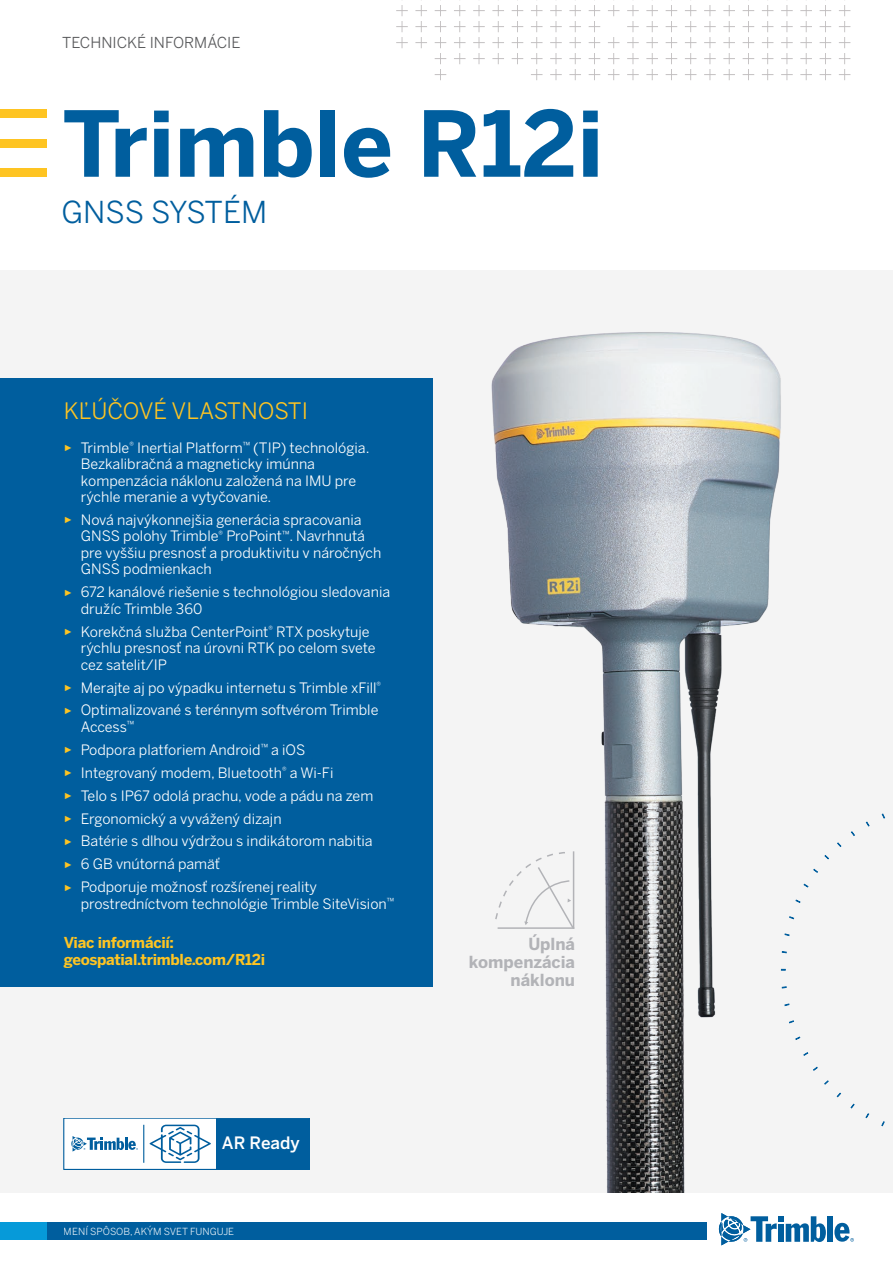
<style>
.page{position:relative;width:893px;height:1263px;background:#fff}
.page>*{position:absolute;margin:0;border:0;box-sizing:border-box;transform-origin:0 0}
.t1{font:700 90px "Benton Sans";color:#005e9e}
.t2{font:30px "Benton Sans";letter-spacing:-.005em;color:#005e9e}
.t3{font:22.5px "Benton Sans";color:#fec422}
.t4{font:500 16.95px "Benton Sans";color:#fff}
.t5{font:700 16.5px/18px "Benton Sans";color:#b2b3b7;text-align:right}
.t6{font:700 15px/16.5px "Benton Sans";letter-spacing:-.02em;color:#fec422}
.t7{font:15px "Benton Sans";color:#57585a}
.t8{font:14.25px/16.5px "Benton Sans";color:#fff}
.t9{font:9.75px "Benton Sans";color:#fff}
.s1{font-family:"Arial";font-size:9px;color:#fec422}
</style>
<div class="page">
<svg style="left:396px;top:0;width:454px;height:80px"></svg>
<div style="left:0;top:110px;width:47px;height:8px;background:#fec422"></div>
<div style="left:0;top:139px;width:47px;height:8px;background:#fec422"></div>
<div style="left:0;top:168px;width:47px;height:8px;background:#fec422"></div>
<div style="left:827px;top:1216px;width:6px;height:26px;background:#005e9e"></div>
<svg style="left:719px;top:1213px;width:107px;height:32px"></svg>
<svg style="left:834px;top:1223px;width:20px;height:19px"></svg>
<div style="left:0;top:1222px;width:704px;height:17px;background:#069ad9"></div>
<div style="left:47px;top:1222px;width:659px;height:17px;background:#005e9e"></div>
<div style="left:0;top:270px;width:893px;height:923px;background:#f4f4f4"></div>
<img style="left:432px;top:332px;width:454px;height:861px">
<div style="left:0;top:378px;width:432px;height:609px;background:#005e9e"></div>
<svg style="left:782px;top:986px;width:5px;height:3px"></svg>
<svg style="left:784px;top:1003px;width:6px;height:3px"></svg>
<svg style="left:789px;top:1020px;width:5px;height:3px"></svg>
<svg style="left:795px;top:1036px;width:6px;height:4px"></svg>
<svg style="left:803px;top:1052px;width:5px;height:4px"></svg>
<svg style="left:813px;top:1066px;width:5px;height:5px"></svg>
<svg style="left:824px;top:1080px;width:5px;height:5px"></svg>
<svg style="left:836px;top:1092px;width:5px;height:5px"></svg>
<svg style="left:850px;top:1103px;width:5px;height:6px"></svg>
<svg style="left:865px;top:1113px;width:4px;height:5px"></svg>
<svg style="left:881px;top:1121px;width:4px;height:5px"></svg>
<svg style="left:881px;top:813px;width:4px;height:6px"></svg>
<svg style="left:865px;top:821px;width:5px;height:6px"></svg>
<svg style="left:851px;top:831px;width:4px;height:5px"></svg>
<svg style="left:837px;top:842px;width:5px;height:5px"></svg>
<svg style="left:824px;top:855px;width:5px;height:5px"></svg>
<svg style="left:813px;top:868px;width:5px;height:5px"></svg>
<svg style="left:803px;top:883px;width:6px;height:5px"></svg>
<svg style="left:795px;top:899px;width:6px;height:4px"></svg>
<svg style="left:789px;top:916px;width:5px;height:3px"></svg>
<svg style="left:784px;top:933px;width:6px;height:3px"></svg>
<svg style="left:494px;top:851px;width:81px;height:79px"></svg>
<div style="left:64px;top:1118px;width:245px;height:51px;background:#fff"></div>
<svg style="left:150px;top:1125px;width:61px;height:38px"></svg>
<div style="left:216px;top:1118px;width:93px;height:51px;background:#005e9e"></div>
<div style="left:64px;top:1118px;width:245px;height:51px;border:1px solid #005e9e"></div>
<svg style="left:71px;top:1136px;width:67px;height:15px"></svg>
<hr style="left:143px;top:1125px;width:1px;height:38px;background:#005e9e">
<p class="t7" style="left:62px;top:32px;width:180px">TECHNICKÉ INFORMÁCIE</p>
<h1 class="t1" style="left:62px;top:78px;width:543px">Trimble R12i</h1>
<h2 class="t2" style="left:62px;top:191px;width:207px">GNSS SYSTÉM</h2>
<h3 class="t3" style="left:64px;top:395px;width:246px">KĽÚČOVÉ VLASTNOSTI</h3>
<p class="t8" style="left:81px;top:438px;width:290px;text-indent:-17px"><span class="s1">►</span> Trimble<sup>®</sup> Inertial Platform<sup>™</sup> (TIP) technológia.<br>Bezkalibračná a magneticky imúnna kompenzácia náklonu založená na IMU pre rýchle meranie a vytyčovanie.</p>
<p class="t8" style="left:81px;top:511px;width:302px;text-indent:-17px"><span class="s1">►</span> Nová najvýkonnejšia generácia spracovania GNSS polohy Trimble<sup>®</sup> ProPoint<sup>™</sup>. Navrhnutá pre vyššiu presnosť a produktivitu v náročných GNSS podmienkach</p>
<p class="t8" style="left:81px;top:583px;width:311px;text-indent:-17px"><span class="s1">►</span> 672 kanálové riešenie s technológiou sledovania družíc Trimble 360</p>
<p class="t8" style="left:81px;top:622px;width:296px;text-indent:-17px"><span class="s1">►</span> Korekčná služba CenterPoint<sup>®</sup> RTX poskytuje rýchlu presnosť na úrovni RTK po celom svete cez satelit/IP</p>
<p class="t8" style="left:64px;top:675px;width:319px;line-height:23px"><span class="s1">►</span> Merajte aj po výpadku internetu s Trimble xFill<sup>® </sup><span class="s1">►</span> Optimalizované s terénnym softvérom Trimble</p>
<p class="t8" style="left:64px;top:714px;width:311px;line-height:23px;text-indent:17px">Access<sup>™<br></sup><span class="s1">►</span> Podpora platforiem Android<sup>™</sup> a iOS<br><span class="s1">►</span> Integrovaný modem, Bluetooth<sup>®</sup> a Wi-Fi<br><span class="s1">►</span> Telo s IP67 odolá prachu, vode a pádu na zem <span class="s1">►</span> Ergonomický a vyvážený dizajn<br><span class="s1">►</span> Batérie s dlhou výdržou s indikátorom nabitia <span class="s1">►</span> 6 GB vnútorná pamäť<br><span class="s1">►</span> Podporuje možnosť rozšírenej reality</p>
<p class="t8" style="left:81px;top:894px;width:315px">prostredníctvom technológie Trimble SiteVision<sup>™</sup></p>
<p class="t6" style="left:64px;top:934px;width:203px">Viac informácií: geospatial.trimble.com/R12i</p>
<p class="t5" style="left:469px;top:934px;width:108px">Úplná kompenzácia náklonu</p>
<p class="t4" style="left:222px;top:1131px;width:79px">AR Ready</p>
<p class="t9" style="left:64px;top:1224px;width:172px">MENÍ SPÔSOB, AKÝM SVET FUNGUJE</p>
</div>
